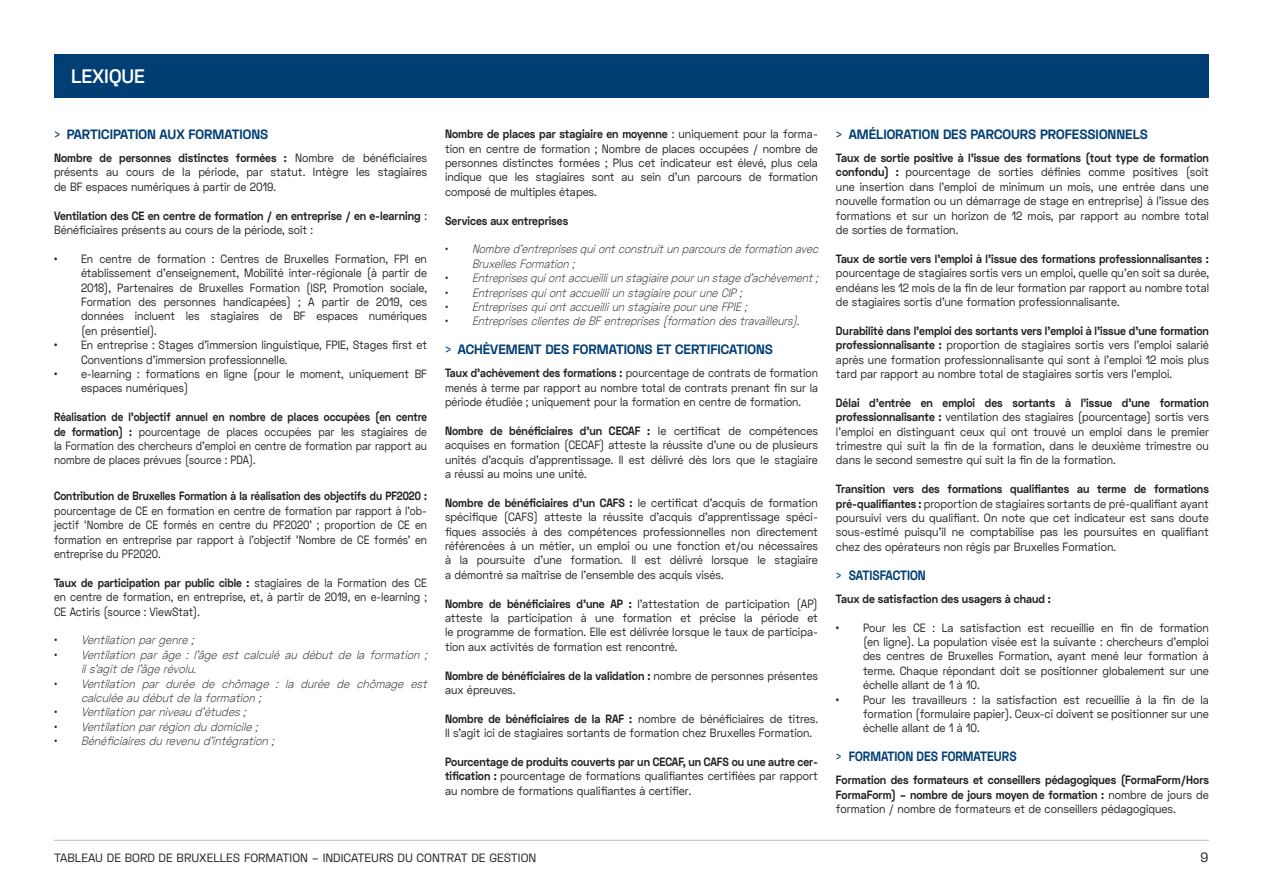
<style>
.page{position:relative;width:1263px;height:893px;background:#fff}
.page>*{position:absolute;margin:0;border:0;box-sizing:border-box;transform-origin:0 0}
.t1{font:600 19.5px "Space Grotesk";color:#fff}
.t2{font:700 13.5px "Space Grotesk";color:#003e73}
.t3{font:700 13.5px "Space Grotesk";color:#003e73;scale:.9 1}
.t4{font:13.5px "Space Grotesk";color:#231f20}
.t5{font:12px/14.4px "Space Grotesk";color:#231f20;text-align:justify;scale:.9 1}
.t6{font:12px/14.4px "Space Grotesk";color:#231f20;text-align:justify;scale:.89 1}
.t7{font:12px/14.4px "Space Grotesk";color:#231f20;text-align:justify;scale:.86 1}
.t8{font:700 12px/14.4px "Space Grotesk";color:#231f20;scale:.9 1}
.t9{font:italic 300 12px/14.4px "Space Grotesk";color:#231f20;scale:.87 1}
.t10{font:italic 300 12px/14.4px "Space Grotesk";color:#231f20;scale:.9 1}
.t11{font:12px/14.4px "Space Grotesk";color:#231f20;text-align:justify;scale:.88 1}
.t12{font:12px/14.4px "Space Grotesk";color:#231f20;text-align:justify;scale:.87 1}
.t13{font:700 12px "Space Grotesk";color:#231f20;scale:.86 1}
.t14{font:700 12px "Space Grotesk";color:#231f20;scale:.89 1}
.t15{font:12px "Space Grotesk";color:#231f20}
.s1{font-weight:400}
.s2{font-weight:700}
.s3{font-style:normal}
</style>
<div class="page">
<hr style="left:54px;top:840px;width:1155px;height:1px;background:#bcbdc0">
<div style="left:54px;top:54px;width:1155px;height:44px;background:#003e73"></div>
<h1 class="t1" style="left:71px;top:63px;width:76px">LEXIQUE</h1>
<p class="t2" style="left:54px;top:126px;width:216px"><span class="s1">›</span> PARTICIPATION AUX FORMATIONS</p>
<p class="t5" style="left:54px;top:151px;width:416px"><span class="s2">Nombre de personnes distinctes formées :</span> Nombre de bénéficiaires présents au cours de la période, par statut. Intègre les stagiaires de BF espaces numériques à partir de 2019.</p>
<p class="t8" style="left:54px;top:209px;width:416px">Ventilation des CE en centre de formation / en entreprise / en e-learning <span class="s1">:<br>Bénéficiaires présents au cours de la période, soit :</span></p>
<p class="t6" style="left:81px;top:251px;width:390px;text-indent:-27px">• En centre de formation : Centres de Bruxelles Formation, FPI en établissement d’enseignement, Mobilité inter-régionale (à partir de 2018), Partenaires de Bruxelles Formation (ISP, Promotion sociale, Formation des personnes handicapées) ; A partir de 2019, ces données incluent les stagiaires de BF espaces numériques (en présentiel).</p>
<p class="t6" style="left:81px;top:338px;width:390px;text-indent:-27px">• En entreprise : Stages d’immersion linguistique, FPIE, Stages first et<br>Conventions d’immersion professionnelle.</p>
<p class="t6" style="left:81px;top:367px;width:390px;text-indent:-27px">• e-learning : formations en ligne (pour le moment, uniquement BF espaces numériques)</p>
<p class="t7" style="left:54px;top:410px;width:435px"><span class="s2">Réalisation de l’objectif annuel en nombre de places occupées (en centre de formation) :</span> pourcentage de places occupées par les stagiaires de la Formation des chercheurs d’emploi en centre de formation par rapport au nombre de places prévues (source : PDA).</p>
<p class="t13" style="left:54px;top:488px;width:435px">Contribution de Bruxelles Formation à la réalisation des objectifs du PF2020 :</p>
<p class="t7" style="left:54px;top:503px;width:435px">pourcentage de CE en formation en centre de formation par rapport à l’ob&shy;jectif ‘Nombre de CE formés en centre du PF2020’ ; proportion de CE en formation en entreprise par rapport à l’objectif ‘Nombre de CE formés’ en entreprise du PF2020.</p>
<p class="t12" style="left:54px;top:575px;width:430px"><span class="s2">Taux de participation par public cible :</span> stagiaires de la Formation des CE en centre de formation, en entreprise, et, à partir de 2019, en e-learning ; CE Actiris (source : ViewStat).</p>
<p class="t10" style="left:54px;top:633px;width:160px"><span class="s3">•</span> Ventilationpargenre;</p>
<p class="t10" style="left:81px;top:647px;width:390px;text-indent:-27px"><span class="s3">•</span> Ventilation par âge : l’âge est calculé au début de la formation ; ils’agitdel’âgerévolu.</p>
<p class="t10" style="left:81px;top:676px;width:390px;text-indent:-27px"><span class="s3">•</span> Ventilation par durée de chômage : la durée de chômage est calculéeaudébutdelaformation;</p>
<p class="t10" style="left:54px;top:705px;width:218px"><span class="s3">•</span> Ventilationparniveaud’études;</p>
<p class="t10" style="left:54px;top:719px;width:232px"><span class="s3">•</span> Ventilationparrégiondudomicile;</p>
<p class="t10" style="left:54px;top:733px;width:250px"><span class="s3">•</span> Bénéficiairesdurevenud’intégration;</p>
<p class="t5" style="left:445px;top:127px;width:416px"><span class="s2">Nombre de places par stagiaire en moyenne</span> : uniquement pour la forma&shy;tion en centre de formation ; Nombre de places occupées / nombre de personnes distinctes formées ; Plus cet indicateur est élevé, plus cela indique que les stagiaires sont au sein d’un parcours de formation composé de multiples étapes.</p>
<p class="t8" style="left:445px;top:213px;width:138px">Services aux entreprises</p>
<p class="t9" style="left:472px;top:242px;width:403px;text-indent:-27px"><span class="s3">•</span> Nombred’entreprisesquiontconstruitunparcoursdeformationavec<br>BruxellesFormation;</p>
<p class="t9" style="left:445px;top:270px;width:434px"><span class="s3">•</span> Entreprisesquiontaccueilliunstagiairepourunstaged’achèvement;</p>
<p class="t9" style="left:445px;top:285px;width:347px"><span class="s3">•</span> EntreprisesquiontaccueilliunstagiairepouruneCIP;</p>
<p class="t9" style="left:445px;top:299px;width:352px"><span class="s3">•</span> EntreprisesquiontaccueilliunstagiairepouruneFPIE;</p>
<p class="t9" style="left:445px;top:314px;width:412px"><span class="s3">•</span> EntreprisesclientesdeBFentreprises(formationdestravailleurs).</p>
<p class="t2" style="left:445px;top:341px;width:329px"><span class="s1">›</span> ACHÈVEMENT DES FORMATIONS ET CERTIFICATIONS</p>
<p class="t11" style="left:445px;top:366px;width:425px"><span class="s2">Taux d’achèvement des formations :</span> pourcentage de contrats de formation menés à terme par rapport au nombre total de contrats prenant fin sur la période étudiée ; uniquement pour la formation en centre de formation.</p>
<p class="t5" style="left:445px;top:423px;width:416px"><span class="s2">Nombre de bénéficiaires d’un CECAF :</span> le certificat de compétences acquises en formation (CECAF) atteste la réussite d’une ou de plusieurs unités d’acquis d’apprentissage. Il est délivré dès lors que le stagiaire a réussi au moins une unité.</p>
<p class="t5" style="left:445px;top:495px;width:416px"><span class="s2">Nombre de bénéficiaires d’un CAFS :</span> le certificat d’acquis de formation spécifique (CAFS) atteste la réussite d’acquis d’apprentissage spéci&shy;fiques associés à des compétences professionnelles non directement référencées à un métier, un emploi ou une fonction et/ou nécessaires à la poursuite d’une formation. Il est délivré lorsque le stagiaire a démontré sa maîtrise de l’ensemble des acquis visés.</p>
<p class="t5" style="left:445px;top:596px;width:416px"><span class="s2">Nombre de bénéficiaires d’une AP :</span> l’attestation de participation (AP) atteste la participation à une formation et précise la période et le programme de formation. Elle est délivrée lorsque le taux de participa&shy;tion aux activités de formation est rencontré.</p>
<p class="t5" style="left:445px;top:668px;width:416px"><span class="s2">Nombre de bénéficiaires de la validation :</span> nombre de personnes présentes aux épreuves.</p>
<p class="t5" style="left:445px;top:711px;width:416px"><span class="s2">Nombre de bénéficiaires de la RAF :</span> nombre de bénéficiaires de titres.<br>Il s’agit ici de stagiaires sortants de formation chez Bruxelles Formation.</p>
<p class="t5" style="left:445px;top:754px;width:416px"><span class="s2">Pourcentage de produits couverts par un CECAF, un CAFS ou une autre cer&shy;tification :</span> pourcentage de formations qualifiantes certifiées par rapport au nombre de formations qualifiantes à certifier.</p>
<p class="t2" style="left:836px;top:126px;width:313px"><span class="s1">›</span> AMÉLIORATION DES PARCOURS PROFESSIONNELS</p>
<p class="t5" style="left:836px;top:151px;width:416px"><span class="s2">Taux de sortie positive à l’issue des formations (tout type de formation confondu) :</span> pourcentage de sorties définies comme positives (soit une insertion dans l’emploi de minimum un mois, une entrée dans une nouvelle formation ou un démarrage de stage en entreprise) à l’issue des formations et sur un horizon de 12 mois, par rapport au nombre total de sorties de formation.</p>
<p class="t14" style="left:836px;top:251px;width:421px">Taux de sortie vers l’emploi à l’issue des formations professionnalisantes :</p>
<p class="t6" style="left:836px;top:266px;width:421px">pourcentage de stagiaires sortis vers un emploi, quelle qu’en soit sa durée, endéans les 12 mois de la fin de leur formation par rapport au nombre total de stagiaires sortis d’une formation professionnalisante.</p>
<p class="t5" style="left:836px;top:323px;width:416px"><span class="s2">Durabilité dans l’emploi des sortants vers l’emploi à l’issue d’une formation professionnalisante :</span> proportion de stagiaires sortis vers l’emploi salarié après une formation professionnalisante qui sont à l’emploi 12 mois plus tard par rapport au nombre total de stagiaires sortis vers l’emploi.</p>
<p class="t5" style="left:836px;top:395px;width:416px"><span class="s2">Délai d’entrée en emploi des sortants à l’issue d’une formation professionnalisante :</span> ventilation des stagiaires (pourcentage) sortis vers l’emploi en distinguant ceux qui ont trouvé un emploi dans le premier trimestre qui suit la fin de la formation, dans le deuxième trimestre ou dans le second semestre qui suit la fin de la formation.</p>
<p class="t5" style="left:836px;top:482px;width:416px"><span class="s2">Transition vers des formations qualifiantes au terme de formations pré-qualifiantes :</span> proportion de stagiaires sortants de pré-qualifiant ayant poursuivi vers du qualifiant. On note que cet indicateur est sans doute sous-estimé puisqu’il ne comptabilise pas les poursuites en qualifiant chez des opérateurs non régis par Bruxelles Formation.</p>
<p class="t3" style="left:836px;top:566px;width:101px"><span class="s1">›</span> SATISFACTION</p>
<p class="t8" style="left:836px;top:592px;width:240px">Taux de satisfaction des usagers à chaud :</p>
<p class="t5" style="left:863px;top:620px;width:386px;text-indent:-27px">• Pour les CE : La satisfaction est recueillie en fin de formation (en ligne). La population visée est la suivante : chercheurs d’emploi des centres de Bruxelles Formation, ayant mené leur formation à terme. Chaque répondant doit se positionner globalement sur une échelle allant de 1 à 10.</p>
<p class="t5" style="left:863px;top:692px;width:386px;text-indent:-27px">• Pour les travailleurs : la satisfaction est recueillie à la fin de la formation (formulaire papier). Ceux-ci doivent se positionner sur une échelle allant de 1 à 10.</p>
<p class="t3" style="left:836px;top:748px;width:202px"><span class="s1">›</span> FORMATION DES FORMATEURS</p>
<p class="t8" style="left:836px;top:773px;width:416px;text-align:justify">Formation des formateurs et conseillers pédagogiques (FormaForm/Hors FormaForm) – nombre de jours moyen de formation : <span class="s1">nombre de jours de formation / nombre de formateurs et de conseillers pédagogiques.</span></p>
<p class="t15" style="left:54px;top:850px;width:484px">TABLEAU DE BORD DE BRUXELLES FORMATION – INDICATEURS DU CONTRAT DE GESTION</p>
<p class="t4" style="left:1200px;top:849px;width:9px">9</p>
</div>
